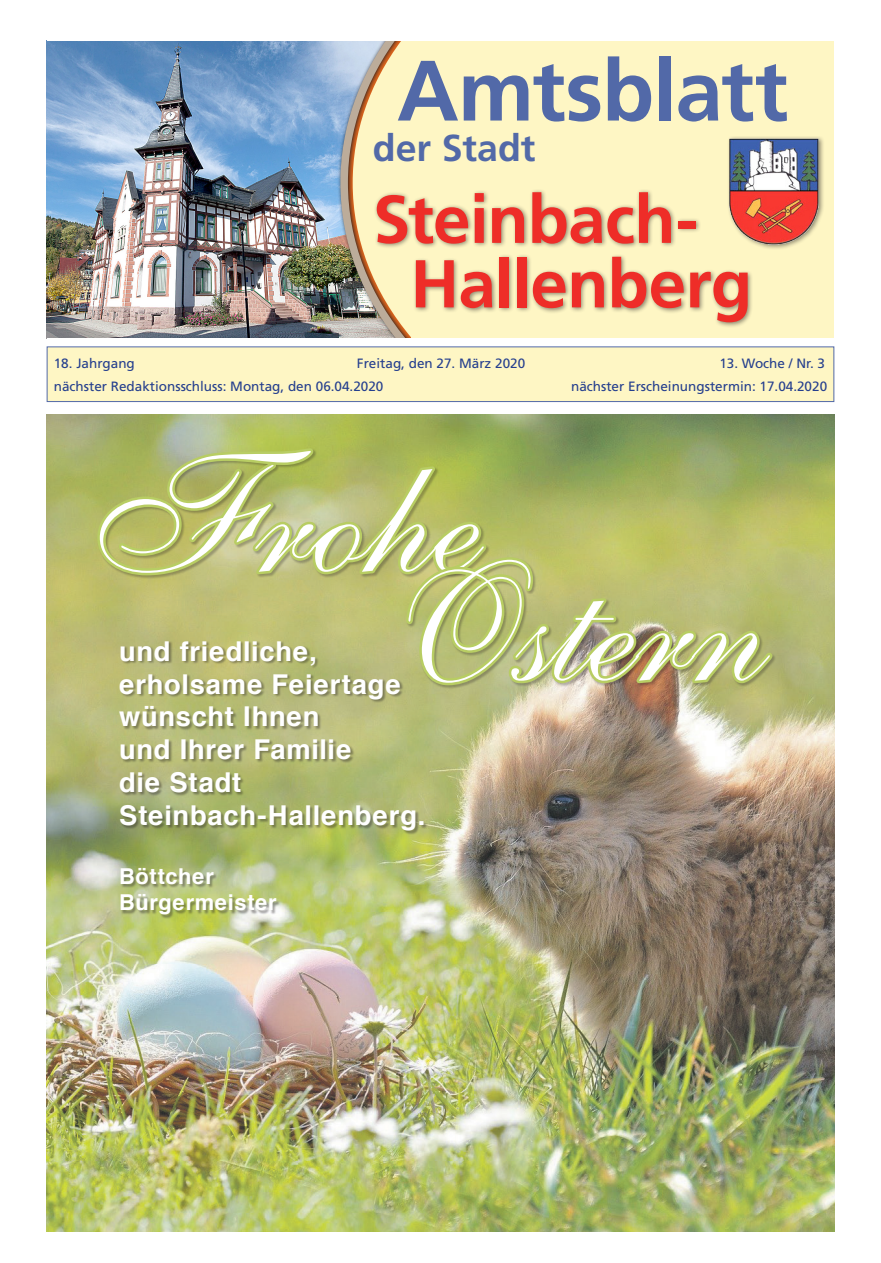
<style>
.page{position:relative;width:881px;height:1263px;background:#fff}
.page>*{position:absolute;margin:0;border:0;box-sizing:border-box;transform-origin:0 0}
.T13_Ostergruß{font:170.85px "Shelley LT Allegro Script";letter-spacing:-.005em;color:#fff}
.t1{font:700 85.5px "Frutiger LT";letter-spacing:-.015em;color:#5269a8}
.t2{font:700 67.5px "Frutiger LT";letter-spacing:-.01em;color:#ee2d28}
.t3{font:700 37.5px "Frutiger LT";color:#5269a8}
.t4{font:700 27.3px/32.8px "Helvetica";letter-spacing:.03em;color:#fff}
.t5{font:700 21.9px "Helvetica";letter-spacing:.03em;color:#fff}
.t6{font:13.5px "Frutiger LT";color:#253f8e}
</style>
<div class="page">
<img style="left:47px;top:41px;width:289px;height:297px">
<svg style="left:336px;top:41px;width:497px;height:297px"></svg>
<div style="left:727px;top:136px;width:97px;height:114px;background:#231f20;opacity:.5"></div>
<img style="left:728px;top:135px;width:92px;height:111px">
<div style="left:411px;top:325px;width:422px;height:13px;background:#fef6c4"></div>
<div style="left:373px;top:189px;width:380px;height:139px;background:#231f20;opacity:.5"></div>
<div style="left:47px;top:347px;width:786px;height:55px;background:#fef6c4"></div>
<div style="left:47px;top:347px;width:786px;height:55px;border:1px solid #5269a8"></div>
<img style="left:47px;top:415px;width:786px;height:816px">
<div style="left:119px;top:641px;width:308px;height:277px;background:#231f20;opacity:.4"></div>
<svg style="left:95px;top:446px;width:679px;height:242px"></svg>
<p class="t1" style="left:397px;top:41px;width:392px">Amtsblatt</p>
<p class="t3" style="left:372px;top:126px;width:164px">der Stadt</p>
<p class="t2" style="left:372px;top:180px;width:327px">Steinbach-</p>
<p class="t2" style="left:410px;top:244px;width:343px">Hallenberg</p>
<p class="t6" style="left:54px;top:355px;width:83px">18. Jahrgang</p>
<p class="t6" style="left:357px;top:355px;width:170px">Freitag, den 27. März 2020</p>
<p class="t6" style="left:719px;top:355px;width:107px">13. Woche / Nr. 3</p>
<p class="t6" style="left:54px;top:378px;width:331px">nächster Redaktionsschluss: Montag, den 06.04.2020</p>
<p class="t6" style="left:571px;top:378px;width:257px">nächster Erscheinungstermin: 17.04.2020</p>
<p class="T13_Ostergruß" style="left:100px;top:414px;width:381px">Frohe</p>
<p class="T13_Ostergruß" style="left:382px;top:523px;width:385px">Ostern</p>
<p class="t4" style="left:119px;top:635px;width:199px">und friedliche,</p>
<p class="t4" style="left:119px;top:668px;width:283px">erholsame Feiertage</p>
<p class="t4" style="left:119px;top:701px;width:202px">wünscht Ihnen</p>
<p class="t4" style="left:119px;top:733px;width:233px">und Ihrer Familie</p>
<p class="t4" style="left:119px;top:766px;width:308px">die Stadt<br>Steinbach-Hallenberg.</p>
<p class="t5" style="left:119px;top:858px;width:96px">Böttcher</p>
<p class="t5" style="left:119px;top:885px;width:159px">Bürgermeister</p>
</div>
